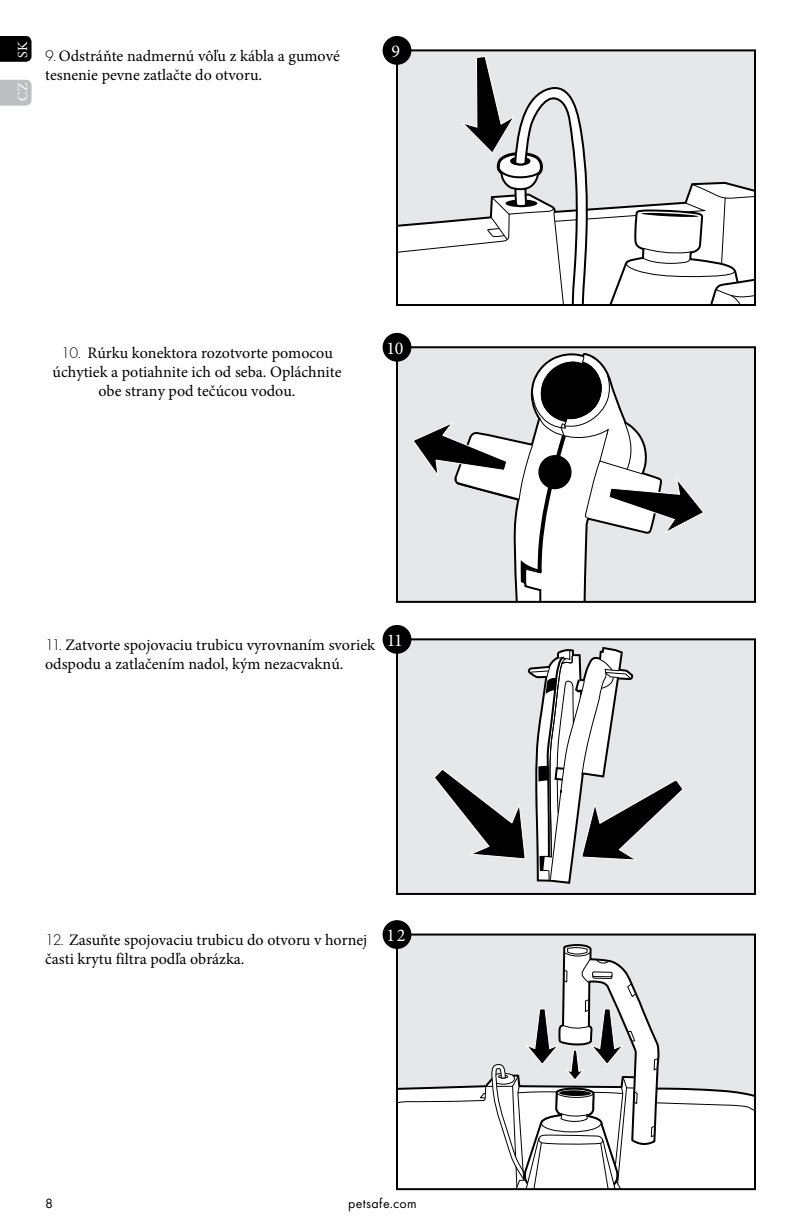
<style>
.page{position:relative;width:792px;height:1224px;background:#fff}
.page>*{position:absolute;margin:0;border:0;box-sizing:border-box;transform-origin:0 0}
.t1{font:18px "Minion Pro";color:#fff}
.t2{font:16px/18.8px "Minion Pro";color:#000}
.t3{font:14px "Futura PT Book";letter-spacing:.025em;color:#000}
.t4{font:14px "Minion Pro";color:#fff}
.s1{font-family:"Futura PT Light"}
</style>
<div class="page">
<svg style="left:399px;top:55px;width:354px;height:248px"></svg>
<div style="left:396px;top:49px;width:360px;height:257px;border:2px solid #000"></div>
<div style="left:383px;top:36px;width:28px;height:29px;background:#000;border-radius:50%"></div>
<div style="left:397px;top:347px;width:358px;height:255px;background:#e6e7e8"></div>
<svg style="left:413px;top:356px;width:291px;height:244px"></svg>
<div style="left:396px;top:346px;width:360px;height:257px;border:2px solid #000"></div>
<div style="left:383px;top:333px;width:28px;height:29px;background:#000;border-radius:50%"></div>
<div style="left:397px;top:639px;width:358px;height:255px;background:#e6e7e8"></div>
<svg style="left:434px;top:647px;width:249px;height:237px"></svg>
<div style="left:396px;top:638px;width:360px;height:257px;border:2px solid #000"></div>
<div style="left:383px;top:625px;width:28px;height:29px;background:#000;border-radius:50%"></div>
<div style="left:397px;top:935px;width:358px;height:254px;background:#e6e7e8"></div>
<svg style="left:399px;top:943px;width:354px;height:244px"></svg>
<div style="left:396px;top:934px;width:360px;height:256px;border:2px solid #000"></div>
<div style="left:383px;top:920px;width:28px;height:29px;background:#000;border-radius:50%"></div>
<svg style="left:0;top:36px;width:32px;height:26px"></svg>
<svg style="left:0;top:80px;width:32px;height:26px"></svg>
<p class="t4" style="left:13px;top:58px;width:18px;rotate:-90deg">SK</p>
<p class="t4" style="left:13px;top:101px;width:19px;rotate:-90deg">CZ</p>
<p class="t2" style="left:45px;top:47px;width:296px"><span class="s1">9.</span>Odstráňte nadmernú vôľu z kábla a gumové</p>
<p class="t1" style="left:392px;top:39px;width:10px">9</p>
<p class="t2" style="left:45px;top:66px;width:219px">tesnenie pevne zatlačte do otvoru.</p>
<p class="t2" style="left:61px;top:344px;width:273px"><span class="s1">10.</span> Rúrku konektora rozotvorte pomocou</p>
<p class="t1" style="left:386px;top:336px;width:19px">10</p>
<p class="t2" style="left:53px;top:362px;width:290px;text-align:center">úchytiek a potiahnite ich od seba. Opláchnite obe strany pod tečúcou vodou.</p>
<p class="t2" style="left:45px;top:636px;width:359px"><span class="s1">11.</span> Zatvorte spojovaciu trubicu vyrovnaním svoriek <sup>11 </sup>odspodu a zatlačením nadol, kým nezacvaknú.</p>
<p class="t2" style="left:45px;top:931px;width:362px"><span class="s1">12.</span> Zasuňte spojovaciu trubicu do otvoru v hornej <sup>12 </sup>časti krytu filtra podľa obrázka.</p>
<p class="t3" style="left:45px;top:1195px;width:9px">8</p>
<p class="t3" style="left:348px;top:1195px;width:70px">petsafe.com</p>
</div>
